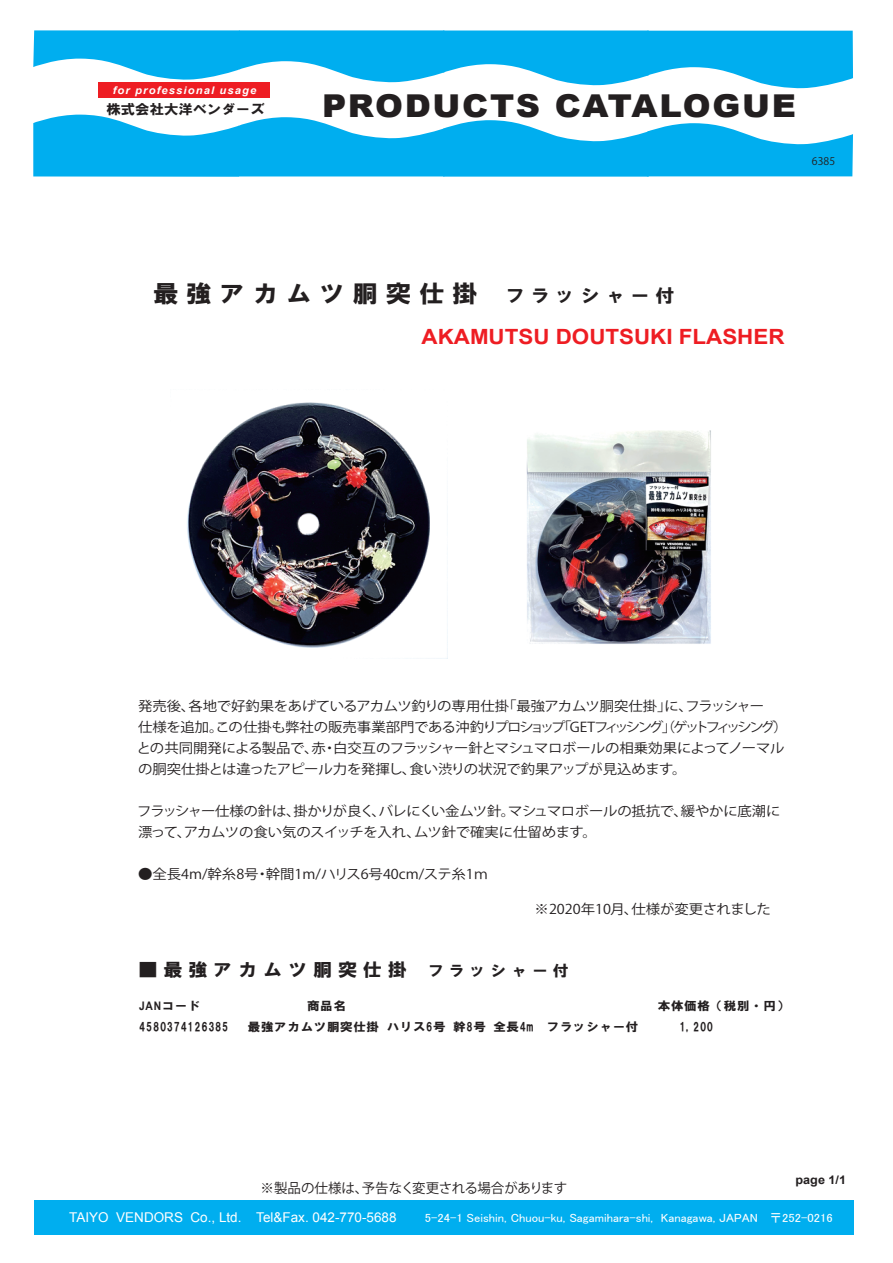
<style>
.page{position:relative;width:893px;height:1263px;background:#fff}
.page>*{position:absolute;margin:0;border:0;box-sizing:border-box;transform-origin:0 0}
.t1{font:900 31.5px "Arial";letter-spacing:.05em;color:#231f20;scale:1.07 1}
.t2{font:24px "HG Soei Kakugothic UB";letter-spacing:.3em;color:#231f20;scale:1.07 1}
.t3{font:700 21px "Arial";color:#ee1d23;scale:1.07 1}
.t4{font:18px "HG Soei Kakugothic UB";letter-spacing:.3em;color:#231f20;scale:1.07 1}
.t5{font:13.5px/21px "Koz Go Pro";letter-spacing:-.02em;color:#231f20;scale:1.07 1}
.t6{font:13.5px "Koz Go Pro";color:#231f20;scale:1.07 1}
.t7{font:13.5px "Arial";color:#fff}
.t8{font:13.5px "Koz Go Pro";letter-spacing:-.02em;color:#231f20}
.t9{font:13.5px "HGS Soei Kakugothic UB";color:#231f20;scale:1.07 1}
.t10{font:11.85px "HG Soei Kakugothic UB";letter-spacing:.05em;color:#231f20;scale:1.07 1}
.t11{font:11.85px "MS P Gothic";color:#fff;scale:1.07 1}
.t12{font:700 11.85px "Arial";color:#231f20;scale:1.07 1}
.t13{font:700 11.85px "Arial Narrow";color:#231f20;scale:1.07 1}
.t14{font:italic 700 10.5px "Arial";letter-spacing:.1em;color:#fff;scale:1.07 1}
.t15{font:10.5px "Koz Go Pro";color:#231f20}
.s1{font-size:18px}
.s2{font-size:15px}
.s3{font-family:"HG Soei Kakugothic UB";font-weight:400}
</style>
<div class="page">
<svg style="left:33px;top:30px;width:820px;height:59px"></svg>
<svg style="left:33px;top:114px;width:820px;height:63px"></svg>
<div style="left:99px;top:82px;width:171px;height:16px;background:#ee1d23"></div>
<div style="left:34px;top:1200px;width:820px;height:35px;background:#00aeef"></div>
<img style="left:187px;top:402px;width:261px;height:256px">
<img style="left:526px;top:430px;width:185px;height:214px">
<p class="t14" style="left:113px;top:84px;width:136px">for professional usage</p>
<p class="t9" style="left:106px;top:102px;width:149px">株式会社大洋ベンダーズ</p>
<h1 class="t1" style="left:322px;top:82px;width:445px">PRODUCTS CATALOGUE</h1>
<p class="t15" style="left:812px;top:154px;width:25px">6385</p>
<h2 class="t2" style="left:153px;top:281px;width:489px">最強アカムツ胴突仕掛 <span class="s1">フラッシャー付</span></h2>
<h3 class="t3" style="left:422px;top:322px;width:341px">AKAMUTSU DOUTSUKI FLASHER</h3>
<p class="t5" style="left:137px;top:696px;width:610px">発売後、各地で好釣果をあげているアカムツ釣りの専用仕掛「最強アカムツ胴突仕掛」に、フラッシャー<br>仕様を追加。この仕掛も弊社の販売事業部門である沖釣りプロショップ「GETフィッシング」（ゲットフィッシング）との共同開発による製品で、赤・白交互のフラッシャー針とマシュマロボールの相乗効果によってノーマルの胴突仕掛とは違ったアピール力を発揮し、食い渋りの状況で釣果アップが見込めます。</p>
<p class="t5" style="left:137px;top:801px;width:603px">フラッシャー仕様の針は、掛かりが良く、バレにくい金ムツ針。マシュマロボールの抵抗で、緩やかに底潮に漂って、アカムツの食い気のスイッチを入れ、ムツ針で確実に仕留めます。</p>
<p class="t6" style="left:138px;top:865px;width:329px">●全長4m/幹糸8号・幹間1m/ハリス6号40cm/ステ糸1ｍ</p>
<p class="t6" style="left:535px;top:900px;width:222px">※2020年10月、仕様が変更されました</p>
<h3 class="t4" style="left:138px;top:960px;width:404px">■最強アカムツ胴突仕掛 <span class="s2">フラッシャー付</span></h3>
<p class="t13" style="left:139px;top:997px;width:59px">JAN<span class="s3">コード</span></p>
<p class="t10" style="left:281px;top:1000px;width:63px">　　商品名</p>
<p class="t10" style="left:658px;top:1000px;width:124px">本体価格（税別・円）</p>
<p class="t10" style="left:139px;top:1021px;width:85px">4580374126385</p>
<p class="t10" style="left:248px;top:1021px;width:367px">最強アカムツ胴突仕掛 ハリス6号 幹8号 全長4m　フラッシャー付</p>
<p class="t10" style="left:679px;top:1021px;width:33px">1,200</p>
<p class="t8" style="left:260px;top:1179px;width:308px">※製品の仕様は、予告なく変更される場合があります</p>
<p class="t12" style="left:796px;top:1171px;width:49px">page 1/1</p>
<p class="t7" style="left:69px;top:1208px;width:329px">TAIYO VENDORS Co., Ltd. Tel&amp;Fax. 042-770-5688</p>
<p class="t11" style="left:425px;top:1211px;width:383px">5-24-1 Seishin, Chuou-ku, Sagamihara-shi, Kanagawa, JAPAN 〒252-0216</p>
</div>
